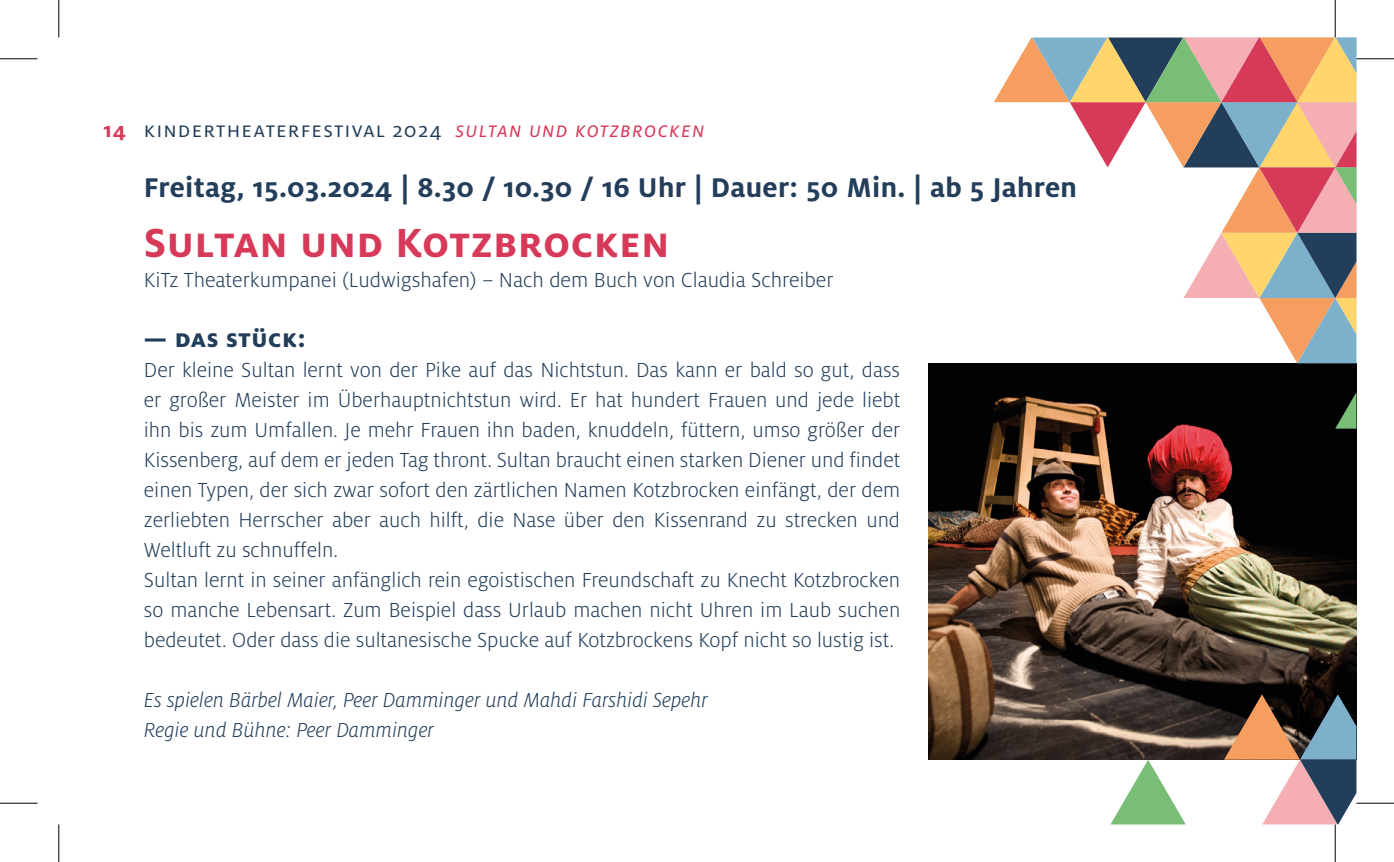
<style>
.page{position:relative;width:1394px;height:862px;background:#fff}
.page>*{position:absolute;margin:0;border:0;box-sizing:border-box;transform-origin:0 0}
.t1{font:700 45px "Milo Pro";letter-spacing:.01em;color:#d73958}
.t2{font:700 30px "Milo Pro";letter-spacing:.01em;color:#223e5a}
.t3{font:800 26.25px "Milo Pro";letter-spacing:.02em;color:#223e5a}
.t4{font:300 22.5px/30px "Milo Pro";color:#223e5a}
.t5{font:italic 300 22.5px/30px "Milo Pro";color:#223e5a}
.t6{font:22.5px "Milo Pro";letter-spacing:.05em;color:#223e5a}
.s1{font-weight:700;color:#d73958}
.s2{font-style:italic;color:#d73958}
</style>
<div class="page">
<img style="left:928px;top:363px;width:428px;height:396px">
<svg style="left:1223px;top:694px;width:133px;height:130px"></svg>
<svg style="left:1110px;top:759px;width:75px;height:65px"></svg>
<svg style="left:1334px;top:392px;width:22px;height:36px"></svg>
<svg style="left:994px;top:38px;width:362px;height:325px"></svg>
<hr style="left:0;top:58px;width:38px;height:1px;background:#000">
<hr style="left:1356px;top:58px;width:37px;height:1px;background:#000">
<hr style="left:0;top:802px;width:38px;height:1px;background:#000">
<hr style="left:1356px;top:802px;width:37px;height:1px;background:#000">
<hr style="left:58px;top:0;width:1px;height:38px;background:#000">
<hr style="left:58px;top:824px;width:1px;height:38px;background:#000">
<hr style="left:1334px;top:0;width:1px;height:38px;background:#000">
<hr style="left:1334px;top:824px;width:1px;height:38px;background:#000">
<p class="t6" style="left:103px;top:117px;width:602px"><span class="s1">14</span> kindertheaterfestival 2024 <span class="s2">sultan und kotzbrocken</span></p>
<h2 class="t2" style="left:144px;top:170px;width:934px">Freitag, 15.03.2024 | 8.30 / 10.30 / 16 Uhr | Dauer: 50 Min. | ab 5 Jahren</h2>
<h1 class="t1" style="left:144px;top:217px;width:527px">Sultan und Kotzbrocken</h1>
<p class="t4" style="left:144px;top:265px;width:691px">KiTz Theaterkumpanei (Ludwigshafen) – Nach dem Buch von Claudia Schreiber</p>
<p class="t3" style="left:144px;top:323px;width:163px">— das stück:</p>
<p class="t4" style="left:144px;top:355px;width:757px">Der kleine Sultan lernt von der Pike auf das Nichtstun. Das kann er bald so gut, dass er großer Meister im Überhauptnichtstun wird. Er hat hundert Frauen und jede liebt ihn bis zum Umfallen. Je mehr Frauen ihn baden, knuddeln, füttern, umso größer der Kissenberg, auf dem er jeden Tag thront. Sultan braucht einen starken Diener und findet einen Typen, der sich zwar sofort den zärtlichen Namen Kotzbrocken einfängt, der dem zerliebten Herrscher aber auch hilft, die Nase über den Kissenrand zu strecken und Weltluft zu schnuffeln.<br>Sultan lernt in seiner anfänglich rein egoistischen Freundschaft zu Knecht Kotzbrocken so manche Lebensart. Zum Beispiel dass Urlaub machen nicht Uhren im Laub suchen bedeutet. Oder dass die sultanesische Spucke auf Kotzbrockens Kopf nicht so lustig ist.</p>
<p class="t5" style="left:144px;top:685px;width:565px">Es spielen Bärbel Maier, Peer Damminger und Mahdi Farshidi Sepehr<br>Regie und Bühne: Peer Damminger</p>
</div>
